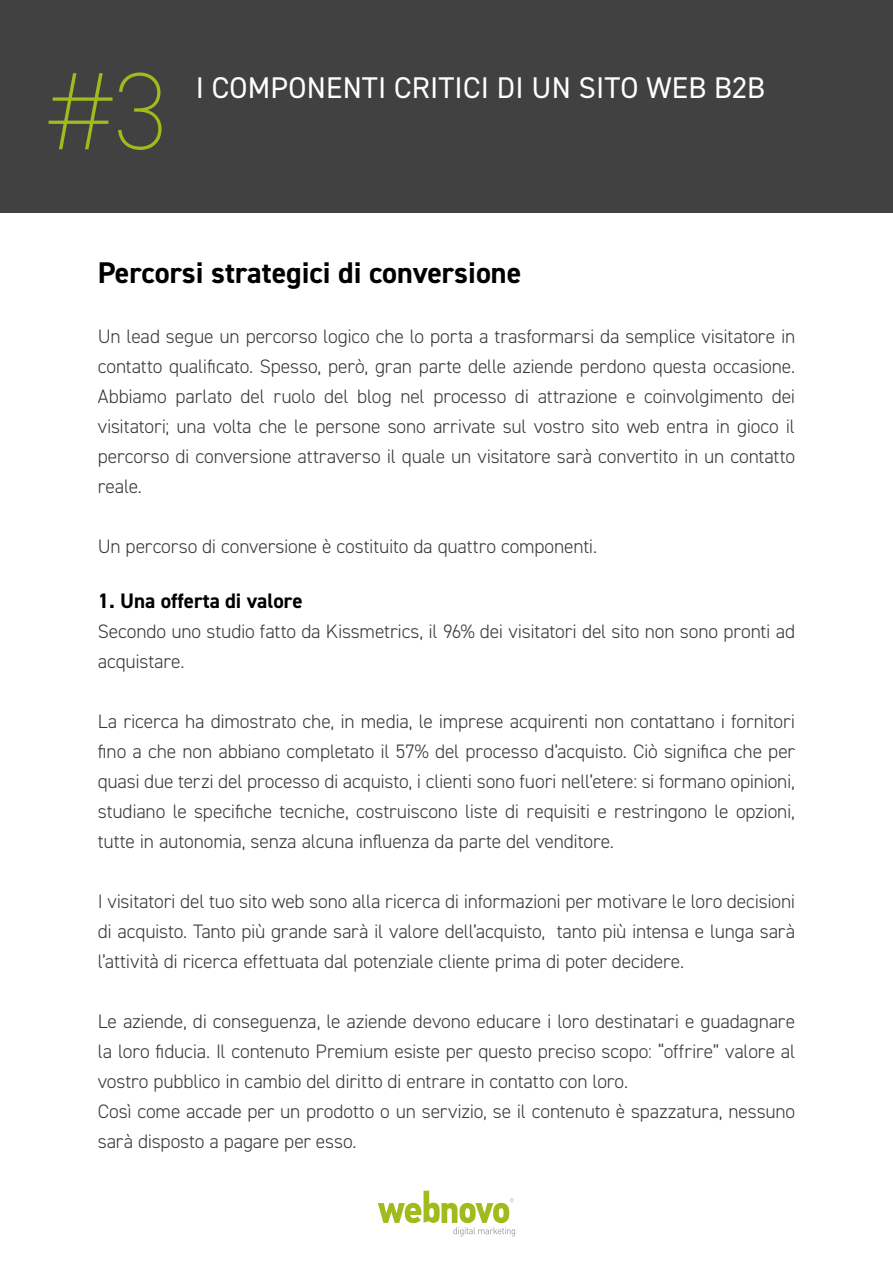
<style>
.page{position:relative;width:893px;height:1263px;background:#fff}
.page>*{position:absolute;margin:0;border:0;box-sizing:border-box;transform-origin:0 0}
.t1{font:200 110.25px "DIN2014";color:#a3ba1c}
.t2{font:30px "DIN2014";letter-spacing:.01em;color:#fff}
.t3{font:700 30px "DIN2014";color:#000}
.t4{font:700 21px "DIN2014";color:#000}
.t5{font:300 19.5px/30px "DIN2014";letter-spacing:-.01em;color:#383838;text-align:justify}
</style>
<div class="page">
<svg style="left:378px;top:1191px;width:137px;height:45px"></svg>
<div style="left:0;top:0;width:893px;height:213px;background:#414141"></div>
<h1 class="t1" style="left:51px;top:44px;width:116px">#3</h1>
<h2 class="t2" style="left:196px;top:69px;width:571px">I COMPONENTI CRITICI DI UN SITO WEB B2B</h2>
<h2 class="t3" style="left:98px;top:252px;width:425px">Percorsi strategici di conversione</h2>
<p class="t5" style="left:98px;top:321px;width:699px">Un lead segue un percorso logico che lo porta a trasformarsi da semplice visitatore in contatto qualificato. Spesso, però, gran parte delle aziende perdono questa occasione.<br>Abbiamo parlato del ruolo del blog nel processo di attrazione e coinvolgimento dei visitatori; una volta che le persone sono arrivate sul vostro sito web entra in gioco il percorso di conversione attraverso il quale un visitatore sarà convertito in un contatto reale.</p>
<p class="t5" style="left:98px;top:531px;width:501px">Un percorso di conversione è costituito da quattro componenti.</p>
<p class="t4" style="left:98px;top:587px;width:206px">1. Una offerta di valore</p>
<p class="t5" style="left:98px;top:616px;width:699px">Secondo uno studio fatto da Kissmetrics, il 96% dei visitatori del sito non sono pronti ad acquistare.</p>
<p class="t5" style="left:98px;top:706px;width:699px">La ricerca ha dimostrato che, in media, le imprese acquirenti non contattano i fornitori fino a che non abbiano completato il 57% del processo d’acquisto. Ciò significa che per quasi due terzi del processo di acquisto, i clienti sono fuori nell’etere: si formano opinioni, studiano le specifiche tecniche, costruiscono liste di requisiti e restringono le opzioni, tutte in autonomia, senza alcuna influenza da parte del venditore.</p>
<p class="t5" style="left:98px;top:886px;width:699px">I visitatori del tuo sito web sono alla ricerca di informazioni per motivare le loro decisioni di acquisto. Tanto più grande sarà il valore dell’acquisto, tanto più intensa e lunga sarà l’attività di ricerca effettuata dal potenziale cliente prima di poter decidere.</p>
<p class="t5" style="left:98px;top:1006px;width:699px;text-align:left">Le aziende, di conseguenza, le aziende devono educare i loro destinatari e guadagnare la loro fiducia. Il contenuto Premium esiste per questo preciso scopo: “offrire” valore al vostro pubblico in cambio del diritto di entrare in contatto con loro.<br>Così come accade per un prodotto o un servizio, se il contenuto è spazzatura, nessuno sarà disposto a pagare per esso.</p>
</div>
